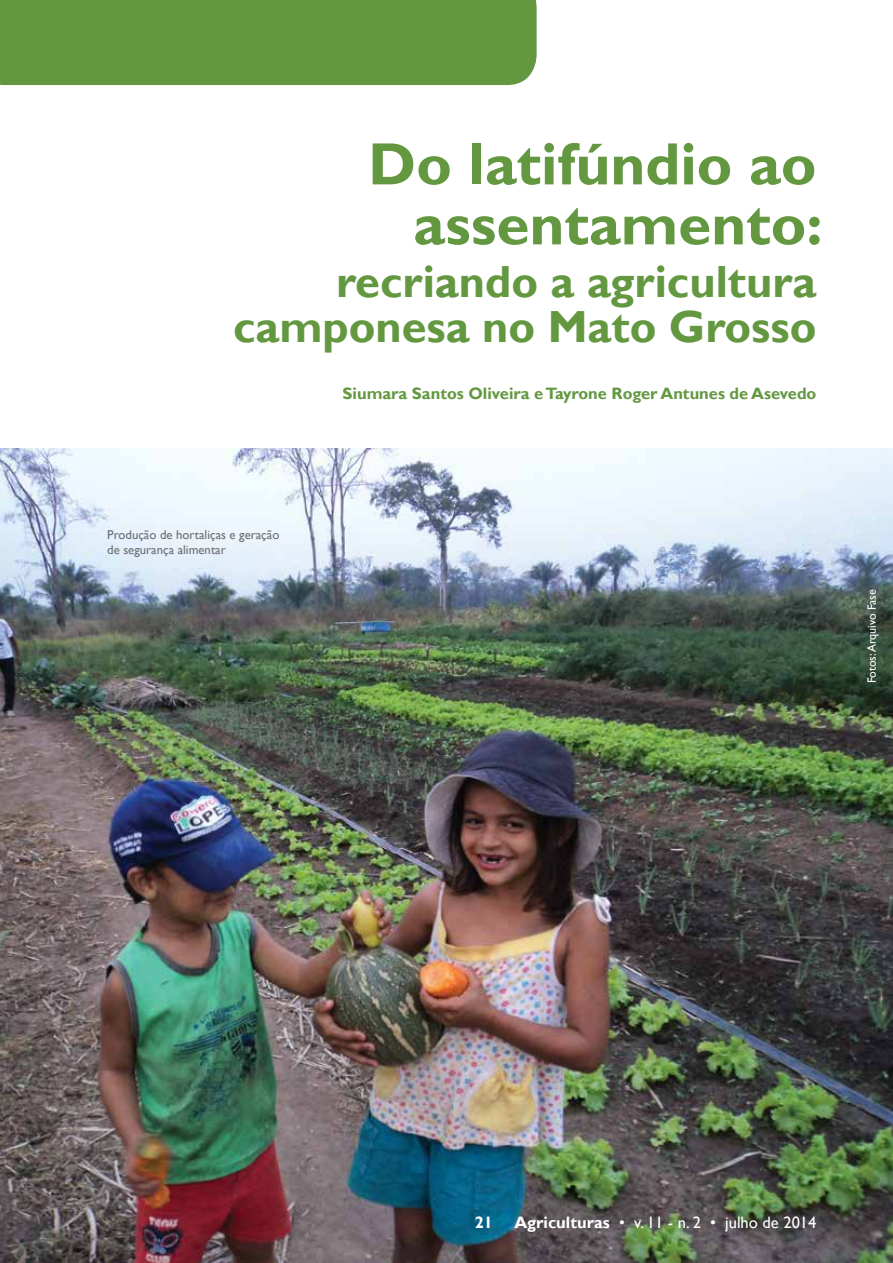
<style>
.page{position:relative;width:893px;height:1263px;background:#fff}
.page>*{position:absolute;margin:0;border:0;box-sizing:border-box;transform-origin:0 0}
.t1{font:700 60px/60px "Gill Sans";color:#639841;text-align:right}
.t2{font:700 45px/45px "Gill Sans";color:#639841;text-align:right}
.t3{font:700 16.5px "Gill Sans";color:#639841}
.t4{font:16.5px "Gill Sans";color:#fff}
.t5{font:700 16.5px "Gill Sans";color:#fff}
.t6{font:12.75px/15.3px "Gill Sans";color:#6d6e71}
.t7{font:12px "Gill Sans";color:#fff}
.s1{font-weight:700}
</style>
<div class="page">
<img style="left:0;top:449px;width:893px;height:814px">
<div style="left:0;top:0;width:537px;height:85px;background:#639841"></div>
<h1 class="t1" style="left:368px;top:136px;width:456px">Do latifúndio ao assentamento:</h1>
<h2 class="t2" style="left:233px;top:260px;width:585px">recriando a agricultura camponesa no Mato Grosso</h2>
<p class="t3" style="left:343px;top:383px;width:475px">Siumara Santos Oliveira e Tayrone Roger Antunes de Asevedo</p>
<p class="t6" style="left:107px;top:527px;width:174px">Produção de hortaliças e geração de segurança alimentar</p>
<p class="t7" style="left:865px;top:683px;width:96px;rotate:-90deg">Fotos: Arquivo Fase</p>
<p class="t5" style="left:475px;top:1212px;width:20px">21</p>
<p class="t4" style="left:514px;top:1212px;width:304px"><span class="s1">Agriculturas</span> • v. 11 - n. 2 • julho de 2014</p>
</div>
